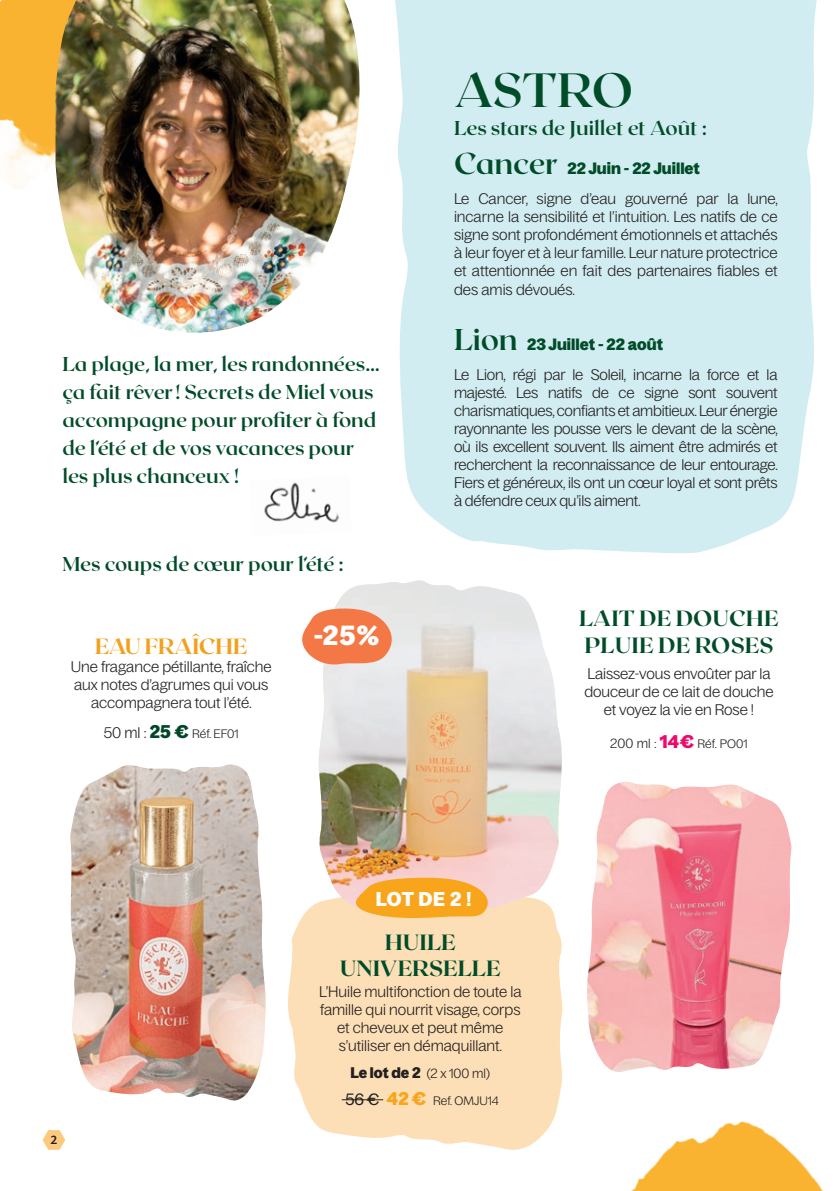
<style>
.page{position:relative;width:840px;height:1191px;background:#fff}
.page>*{position:absolute;margin:0;border:0;box-sizing:border-box;transform-origin:0 0}
.t1{font:700 48px "Roxborough CF";letter-spacing:-.01em;color:#004c28}
.t2{font:700 27px "Bagoss Standard";color:#fff}
.NOM_DU_PRODUIT{font:800 22px/26.4px "Roxborough CF";color:#004c28}
.t3{font:800 22px "Roxborough CF";letter-spacing:-.025em;color:#f2a11e}
.t4{font:700 20px/28px "Roxborough CF";letter-spacing:-.005em;color:#004c28}
.t5{font:700 19.6px "Bagoss Standard";color:#fff}
.t6{font:700 16px "Bagoss Standard";color:#004c28}
.NOM_DU_PRODUIT-2{font:300 15px/18px "Bagoss Standard";color:#231f20;text-align:center}
.t7{font:300 13px "Bagoss Standard";color:#231f20}
.t8{font:500 13px "Today SHOP";color:#231f20}
.REF_PRIX{font:300 12px "Bagoss Standard";color:#231f20}
.s1{font-size:15px}
.s2{font-weight:700;font-size:18px;color:#004727}
.s3{font-family:"Roxborough CF";font-size:30px}
.s4{font-size:13px}
.s5{font-weight:700;font-size:18px;color:#ec0a6c}
.s6{font-weight:700;font-size:15px}
.s7{font-weight:400;font-size:16px}
.s8{font-weight:700;font-size:18px;color:#f9a51b}
</style>
<div class="page">
<hr style="left:839px;top:0;width:1px;height:1191px;background:#fad0d6">
<svg style="left:288px;top:903px;width:275px;height:247px;background:#fce1bc"></svg>
<img style="left:317px;top:580px;width:246px;height:328px">
<svg style="left:346px;top:876px;width:150px;height:42px;background:#f8b24e"></svg>
<div style="left:395px;top:0;width:422px;height:553px;background:#d2edf1"></div>
<img style="left:264px;top:482px;width:76px;height:41px">
<img style="left:587px;top:782px;width:205px;height:258px">
<img style="left:70px;top:764px;width:196px;height:337px">
<hr style="left:341px;top:1099px;width:42px;height:1px;background:#231f20">
<img style="left:0;top:0;width:55px;height:189px">
<img style="left:592px;top:1040px;width:232px;height:151px">
<img style="left:55px;top:0;width:305px;height:333px">
<svg style="left:302px;top:607px;width:99px;height:61px;background:#f29e7c"></svg>
<svg style="left:43px;top:1130px;width:22px;height:19px"></svg>
<p class="t4" style="left:62px;top:348px;width:318px">La plage, la mer, les randonnées… ça fait rêver ! Secrets de Miel vous accompagne pour profiter à fond de l’été et de vos vacances pour les plus chanceux !</p>
<p class="t4" style="left:62px;top:548px;width:282px">Mes coups de cœur pour l’été :</p>
<p class="t3" style="left:95px;top:629px;width:154px">EAU FRAÎCHE</p>
<p class="NOM_DU_PRODUIT-2" style="left:71px;top:657px;width:202px">Une fragance pétillante, fraîche aux notes d’agrumes qui vous accompagnera tout l’été.</p>
<p class="REF_PRIX" style="left:104px;top:725px;width:136px"><span class="s1">50 ml :</span> <span class="s2">25 €</span> Réf. EF01</p>
<p class="t2" style="left:313px;top:616px;width:67px">-25%</p>
<p class="t1" style="left:453px;top:53px;width:180px">ASTRO</p>
<p class="t4" style="left:453px;top:113px;width:254px">Les stars de Juillet et Août :</p>
<p class="t6" style="left:453px;top:157px;width:247px"><span class="s3">Cancer</span> 22 Juin - 22 Juillet</p>
<p class="NOM_DU_PRODUIT-2" style="left:453px;top:189px;width:325px;text-align:justify">Le Cancer, signe d’eau gouverné par la lune, incarne la sensibilité et l’intuition. Les natifs de ce signe sont profondément émotionnels et attachés à leur foyer et à leur famille. Leur nature protectrice et attentionnée en fait des partenaires fiables et des amis dévoués.</p>
<p class="t6" style="left:453px;top:333px;width:210px"><span class="s3">Lion</span> 23 Juillet - 22 août</p>
<p class="NOM_DU_PRODUIT-2" style="left:453px;top:364px;width:325px;text-align:justify">Le Lion, régi par le Soleil, incarne la force et la majesté. Les natifs de ce signe sont souvent charismatiques, confiants et ambitieux. Leur énergie rayonnante les pousse vers le devant de la scène, où ils excellent souvent. Ils aiment être admirés et recherchent la reconnaissance de leur entourage.<br>Fiers et généreux, ils ont un cœur loyal et sont prêts à défendre ceux qu’ils aiment.</p>
<p class="NOM_DU_PRODUIT" style="left:579px;top:603px;width:201px">LAIT DE DOUCHE<br>PLUIE DE ROSES</p>
<p class="NOM_DU_PRODUIT-2" style="left:584px;top:664px;width:191px">Laissez-vous envoûter par la douceur de ce lait de douche et voyez la vie en Rose !</p>
<p class="REF_PRIX" style="left:610px;top:735px;width:139px"><span class="s4">200 ml :</span> <span class="s5">14€</span> Réf. PO01</p>
<p class="t5" style="left:375px;top:885px;width:97px">LOT DE 2 !</p>
<p class="t8" style="left:51px;top:1133px;width:8px">2</p>
<p class="NOM_DU_PRODUIT" style="left:340px;top:927px;width:162px;text-align:center">HUILE<br>UNIVERSELLE</p>
<p class="NOM_DU_PRODUIT-2" style="left:319px;top:982px;width:204px">L’Huile multifonction de toute la famille qui nourrit visage, corps et cheveux et peut même s’utiliser en démaquillant.</p>
<p class="t7" style="left:350px;top:1064px;width:141px"><span class="s6">Le lot de 2</span> (2 x 100 ml)</p>
<p class="REF_PRIX" style="left:345px;top:1092px;width:155px"><span class="s7">56 €</span> <span class="s8">42 €</span> Ref. OMJU14</p>
</div>
